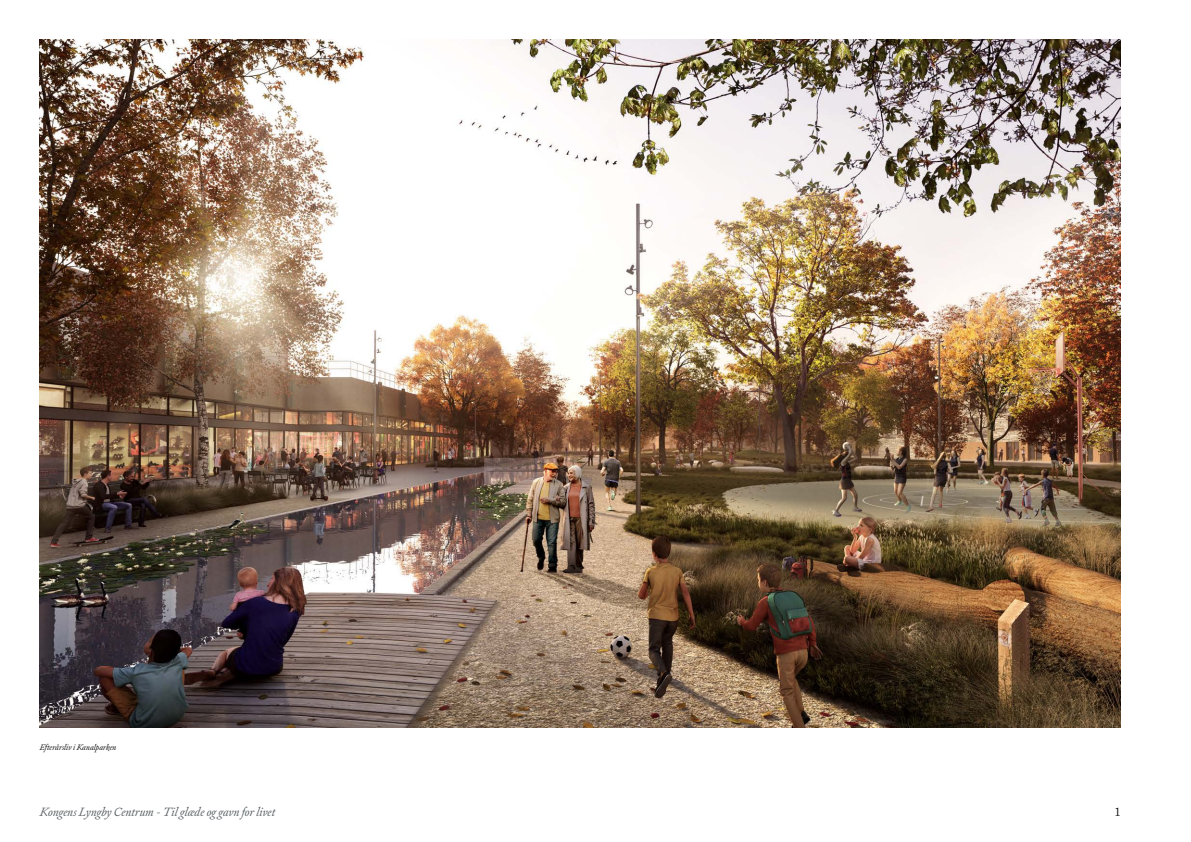
<style>
.page{position:relative;width:1191px;height:842px;background:#fff}
.page>*{position:absolute;margin:0;border:0;box-sizing:border-box;transform-origin:0 0}
.t1{font:italic 300 12px "Signifier";color:#535a5d}
.Page_info{font:300 12px "Signifier";color:#000001}
.Note_cursive{font:italic 300 8px "Signifier";color:#000}
</style>
<div class="page">
<img style="left:40px;top:40px;width:1080px;height:687px">
<p class="Note_cursive" style="left:40px;top:742px;width:78px">Efterårsliv i Kanalparken</p>
<p class="t1" style="left:40px;top:804px;width:237px">Kongens Lyngby Centrum - Til glæde og gavn for livet</p>
<p class="Page_info" style="left:1115px;top:804px;width:7px">1</p>
</div>
